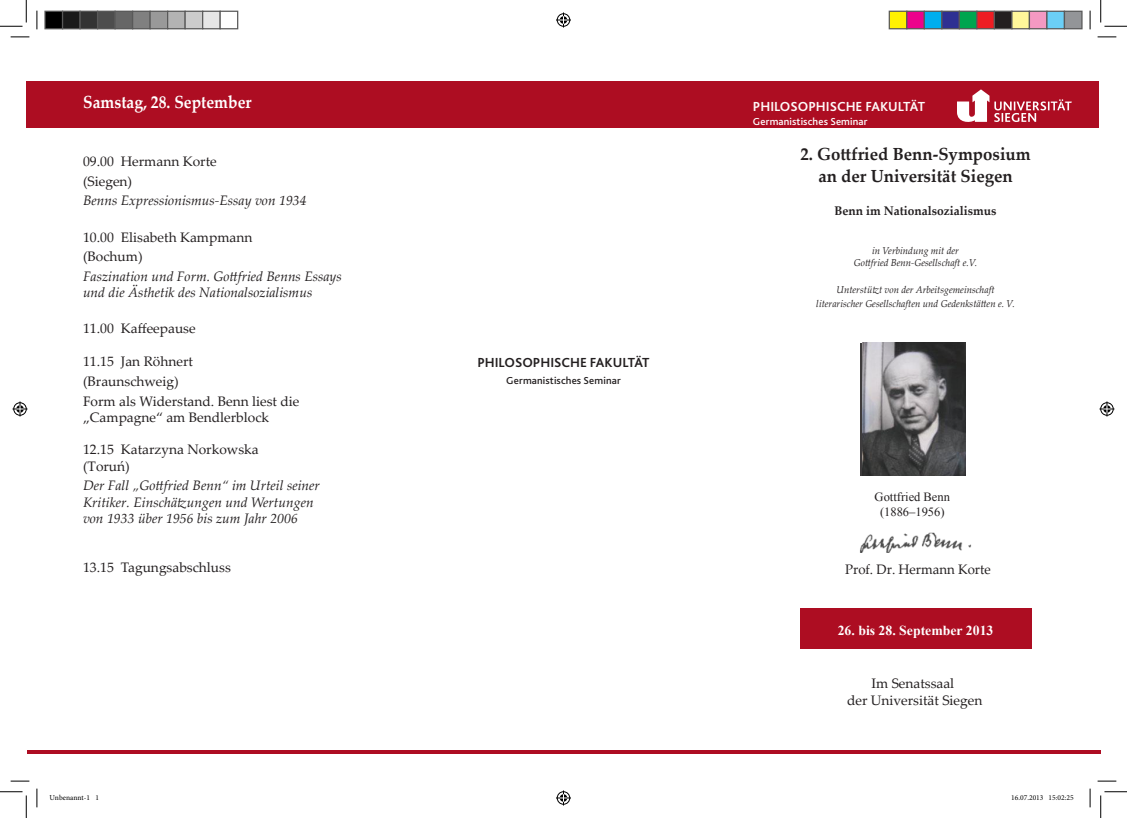
<style>
.page{position:relative;width:1127px;height:818px;background:#fff}
.page>*{position:absolute;margin:0;border:0;box-sizing:border-box;transform-origin:0 0}
.t1{font:700 17.5px "Palatino Linotype";color:#231f20;scale:.96 1}
.t2{font:700 17.5px "Palatino Linotype";color:#fff;scale:.89 1}
.t3{font:13.75px/16.2px "Palatino Linotype";color:#231f20}
.t4{font:italic 13.75px/16.2px "Palatino Linotype";color:#231f20}
.t5{font:700 13.75px "Times New Roman";color:#fff}
.Überschrift_1___Flie{font:700 13.75px "Bliss 2";color:#231f20}
.Überschrift_1___Flie-2{font:700 13.75px "Bliss 2";color:#fefaf9}
.t6{font:13.75px "Palatino Linotype";color:#231f20;scale:.96 1}
.t7{font:700 12.5px "Palatino Linotype";color:#231f20;scale:.96 1}
.t8{font:12.5px "Times New Roman";color:#231f20}
.Zwischenüberschrift{font:500 10.62px "Bliss 2";letter-spacing:.015em;color:#231f20}
.Zwischenüberschrift-2{font:500 10.62px "Bliss 2";letter-spacing:.015em;color:#fff}
.t9{font:italic 10px/12px "Palatino Linotype";color:#231f20;text-align:center;scale:.96 1}
.t10{font:7.5px "Minion Pro";color:#000}
</style>
<div class="page">
<hr style="left:28px;top:750px;width:1072px;height:3px;background:#ad0d22">
<div style="left:26px;top:81px;width:1072px;height:46px;background:#ad0d22"></div>
<div style="left:799px;top:608px;width:231px;height:41px;background:#ad0d22"></div>
<img style="left:862px;top:343px;width:103px;height:133px">
<img style="left:860px;top:532px;width:112px;height:21px">
<svg style="left:957px;top:89px;width:114px;height:33px"></svg>
<svg style="left:11px;top:36px;width:18px;height:2px"></svg>
<svg style="left:1097px;top:36px;width:18px;height:2px"></svg>
<svg style="left:11px;top:780px;width:18px;height:2px"></svg>
<svg style="left:1097px;top:780px;width:18px;height:2px"></svg>
<svg style="left:36px;top:11px;width:2px;height:18px"></svg>
<svg style="left:36px;top:788px;width:2px;height:19px"></svg>
<svg style="left:1089px;top:11px;width:1px;height:18px"></svg>
<svg style="left:1089px;top:788px;width:1px;height:19px"></svg>
<svg style="left:0;top:0;width:27px;height:27px"></svg>
<svg style="left:0;top:791px;width:27px;height:27px"></svg>
<svg style="left:1100px;top:0;width:26px;height:27px"></svg>
<svg style="left:1100px;top:791px;width:26px;height:27px"></svg>
<svg style="left:556px;top:13px;width:15px;height:15px"></svg>
<svg style="left:556px;top:790px;width:15px;height:15px"></svg>
<svg style="left:13px;top:401px;width:15px;height:15px"></svg>
<svg style="left:1099px;top:401px;width:15px;height:15px"></svg>
<div style="left:45px;top:11px;width:18px;height:18px;background:#000"></div>
<div style="left:44px;top:11px;width:19px;height:18px;border:1px solid #595959"></div>
<div style="left:63px;top:11px;width:17px;height:18px;background:#1a1a1a"></div>
<div style="left:62px;top:11px;width:19px;height:18px;border:1px solid #595959"></div>
<div style="left:80px;top:11px;width:18px;height:18px;background:#333"></div>
<div style="left:79px;top:11px;width:19px;height:18px;border:1px solid #595959"></div>
<div style="left:98px;top:11px;width:17px;height:18px;background:#4d4d4d"></div>
<div style="left:97px;top:11px;width:19px;height:18px;border:1px solid #595959"></div>
<div style="left:115px;top:11px;width:18px;height:18px;background:#666"></div>
<div style="left:114px;top:11px;width:19px;height:18px;border:1px solid #595959"></div>
<div style="left:133px;top:11px;width:17px;height:18px;background:#808080"></div>
<div style="left:132px;top:11px;width:19px;height:18px;border:1px solid #595959"></div>
<div style="left:150px;top:11px;width:18px;height:18px;background:#999"></div>
<div style="left:149px;top:11px;width:19px;height:18px;border:1px solid #595959"></div>
<div style="left:168px;top:11px;width:17px;height:18px;background:#b3b3b3"></div>
<div style="left:167px;top:11px;width:19px;height:18px;border:1px solid #595959"></div>
<div style="left:185px;top:11px;width:18px;height:18px;background:#ccc"></div>
<div style="left:184px;top:11px;width:19px;height:18px;border:1px solid #595959"></div>
<div style="left:203px;top:11px;width:17px;height:18px;background:#e6e6e6"></div>
<div style="left:202px;top:11px;width:19px;height:18px;border:1px solid #595959"></div>
<div style="left:219px;top:11px;width:19px;height:18px;border:1px solid #595959"></div>
<div style="left:889px;top:11px;width:17px;height:18px;background:#fff101"></div>
<div style="left:888px;top:11px;width:19px;height:18px;border:1px solid #595959"></div>
<div style="left:906px;top:11px;width:18px;height:18px;background:#ed028c"></div>
<div style="left:905px;top:11px;width:19px;height:18px;border:1px solid #595959"></div>
<div style="left:924px;top:11px;width:17px;height:18px;background:#00aeef"></div>
<div style="left:923px;top:11px;width:19px;height:18px;border:1px solid #595959"></div>
<div style="left:941px;top:11px;width:18px;height:18px;background:#2e3092"></div>
<div style="left:940px;top:11px;width:19px;height:18px;border:1px solid #595959"></div>
<div style="left:959px;top:11px;width:17px;height:18px;background:#00a54f"></div>
<div style="left:958px;top:11px;width:19px;height:18px;border:1px solid #595959"></div>
<div style="left:976px;top:11px;width:18px;height:18px;background:#ee1d23"></div>
<div style="left:975px;top:11px;width:19px;height:18px;border:1px solid #595959"></div>
<div style="left:994px;top:11px;width:17px;height:18px;background:#231f20"></div>
<div style="left:993px;top:11px;width:19px;height:18px;border:1px solid #595959"></div>
<div style="left:1011px;top:11px;width:18px;height:18px;background:#fff79a"></div>
<div style="left:1010px;top:11px;width:19px;height:18px;border:1px solid #595959"></div>
<div style="left:1029px;top:11px;width:17px;height:18px;background:#f499c2"></div>
<div style="left:1028px;top:11px;width:19px;height:18px;border:1px solid #595959"></div>
<div style="left:1046px;top:11px;width:18px;height:18px;background:#6bcff6"></div>
<div style="left:1045px;top:11px;width:19px;height:18px;border:1px solid #595959"></div>
<div style="left:1064px;top:11px;width:17px;height:18px;background:#939598"></div>
<div style="left:1063px;top:11px;width:19px;height:18px;border:1px solid #595959"></div>
<p class="t2" style="left:83px;top:89px;width:191px">Samstag, 28. September</p>
<p class="t3" style="left:83px;top:153px;width:135px">09.00 Hermann Korte</p>
<p class="t3" style="left:83px;top:172px;width:51px">(Siegen)</p>
<p class="t4" style="left:83px;top:192px;width:225px">Benns Expressionismus-Essay von 1934</p>
<p class="t3" style="left:83px;top:228px;width:171px">10.00 Elisabeth Kampmann</p>
<p class="t3" style="left:83px;top:248px;width:61px">(Bochum)</p>
<p class="t4" style="left:83px;top:268px;width:260px">Faszination und Form. Gottfried Benns Essays und die Ästhetik des Nationalsozialismus</p>
<p class="t3" style="left:83px;top:320px;width:114px">11.00 Kaffeepause</p>
<p class="t3" style="left:83px;top:353px;width:111px">11.15 Jan Röhnert</p>
<p class="t3" style="left:83px;top:372px;width:97px">(Braunschweig)</p>
<p class="t3" style="left:83px;top:392px;width:218px">Form als Widerstand. Benn liest die „Campagne“ am Bendlerblock</p>
<p class="t3" style="left:83px;top:441px;width:177px">12.15 Katarzyna Norkowska (Toruń)</p>
<p class="t4" style="left:83px;top:477px;width:238px">Der Fall „Gottfried Benn“ im Urteil seiner<br>Kritiker. Einschätzungen und Wertungen von 1933 über 1956 bis zum Jahr 2006</p>
<p class="t3" style="left:83px;top:558px;width:149px">13.15 Tagungsabschluss</p>
<p class="Überschrift_1___Flie" style="left:477px;top:354px;width:174px">PHILOSOPHISCHE FAKULTÄT</p>
<p class="Zwischenüberschrift" style="left:506px;top:373px;width:116px">Germanistisches Seminar</p>
<p class="Überschrift_1___Flie-2" style="left:752px;top:98px;width:174px">PHILOSOPHISCHE FAKULTÄT</p>
<p class="Zwischenüberschrift-2" style="left:752px;top:114px;width:116px">Germanistisches Seminar</p>
<p class="t1" style="left:800px;top:142px;width:241px">2. Gottfried Benn-Symposium</p>
<p class="t1" style="left:818px;top:164px;width:204px">an der Universität Siegen</p>
<p class="t7" style="left:834px;top:202px;width:170px">Benn im Nationalsozialismus</p>
<p class="t9" style="left:853px;top:244px;width:130px">in Verbindung mit der<br>Gottfried Benn-Gesellschaft e.V.</p>
<p class="t9" style="left:816px;top:283px;width:208px;line-height:13.5px">Unterstützt von der Arbeitsgemeinschaft literarischer Gesellschaften und Gedenkstätten e. V.</p>
<p class="t8" style="left:874px;top:488px;width:77px">Gottfried Benn</p>
<p class="t8" style="left:879px;top:503px;width:66px">(1886–1956)</p>
<p class="t6" style="left:845px;top:559px;width:153px">Prof. Dr. Hermann Korte</p>
<p class="t5" style="left:837px;top:621px;width:157px">26. bis 28. September 2013</p>
<p class="t3" style="left:871px;top:675px;width:84px">Im Senatssaal</p>
<p class="t3" style="left:846px;top:691px;width:137px">der Universität Siegen</p>
<p class="t10" style="left:49px;top:792px;width:51px">Unbenannt-1 1</p>
<p class="t10" style="left:1010px;top:792px;width:64px">16.07.2013 15:02:25</p>
</div>
